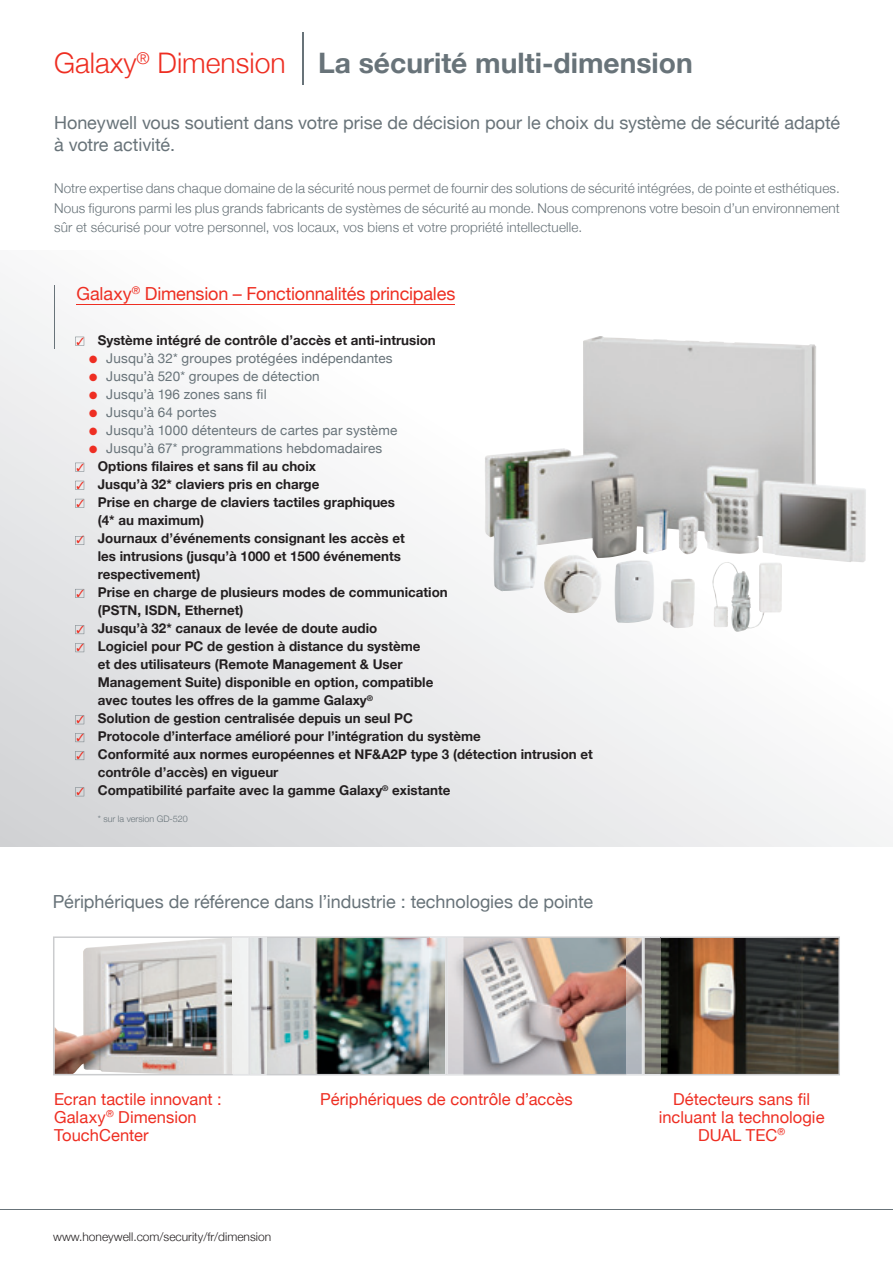
<style>
.page{position:relative;width:893px;height:1263px;background:#fff}
.page>*{position:absolute;margin:0;border:0;box-sizing:border-box;transform-origin:0 0}
.t1{font:700 28.2px "Helvetica Neue";color:#687379}
.t2{font:18px/22.5px "Helvetica Neue";color:#687379}
.t3{font:18px "Helvetica Neue";letter-spacing:-.01em;color:#ee2e22}
.t4{font:16.5px/18px "Helvetica Neue";letter-spacing:.005em;color:#ee2e22}
.t5{font:700 13.5px/18px "Helvetica Neue";color:#231f20}
.t6{font:300 13.5px/19.5px "Helvetica Neue";letter-spacing:.01em;color:#687379;text-align:justify}
.t7{font:13.5px "Helvetica Neue";letter-spacing:.01em;color:#687379}
.t8{font:300 12px "Helvetica Neue";color:#231f20}
.t9{font:300 9px "Helvetica Neue";color:#687379}
.s1{font-weight:300;font-size:28.35px;color:#ee2e22}
.s2{font-weight:200;font-size:52.5px}
.s3{color:#ee2e22}
</style>
<div class="page">
<svg style="left:0;top:287px;width:893px;height:559px"></svg>
<svg style="left:75px;top:337px;width:9px;height:9px"></svg>
<hr style="left:77px;top:304px;width:378px;height:1px;background:#ee2e22">
<hr style="left:54px;top:285px;width:1px;height:64px;background:#687379">
<img style="left:484px;top:336px;width:382px;height:291px">
<svg style="left:75px;top:499px;width:9px;height:9px"></svg>
<svg style="left:75px;top:536px;width:9px;height:9px"></svg>
<svg style="left:75px;top:589px;width:9px;height:9px"></svg>
<svg style="left:75px;top:625px;width:9px;height:9px"></svg>
<svg style="left:75px;top:643px;width:9px;height:9px"></svg>
<svg style="left:75px;top:715px;width:9px;height:9px"></svg>
<svg style="left:75px;top:733px;width:9px;height:9px"></svg>
<svg style="left:75px;top:751px;width:9px;height:9px"></svg>
<svg style="left:75px;top:787px;width:9px;height:9px"></svg>
<svg style="left:75px;top:463px;width:9px;height:9px"></svg>
<svg style="left:75px;top:481px;width:9px;height:9px"></svg>
<img style="left:53px;top:936px;width:787px;height:140px">
<hr style="left:0;top:1209px;width:893px;height:1px;background:#687379">
<h1 class="t1" style="left:54px;top:46px;width:640px"><span class="s1">Galaxy</span><sup>®</sup> <span class="s1">Dimension</span> <span class="s2">|</span> La sécurité multi-dimension</h1>
<h2 class="t2" style="left:54px;top:111px;width:787px">Honeywell vous soutient dans votre prise de décision pour le choix du système de sécurité adapté à votre activité.</h2>
<p class="t6" style="left:54px;top:178px;width:787px">Notre expertise dans chaque domaine de la sécurité nous permet de fournir des solutions de sécurité intégrées, de pointe et esthétiques.<br>Nous figurons parmi les plus grands fabricants de systèmes de sécurité au monde. Nous comprenons votre besoin d’un environnement sûr et sécurisé pour votre personnel, vos locaux, vos biens et votre propriété intellectuelle.</p>
<h2 class="t3" style="left:77px;top:283px;width:380px">Galaxy<sup>®</sup> Dimension – Fonctionnalités principales</h2>
<p class="t5" style="left:77px;top:331px;width:361px"><span class="s3">✓</span> Système intégré de contrôle d’accès et anti-intrusion</p>
<p class="t7" style="left:89px;top:350px;width:305px"><span class="s3">●</span> Jusqu’à 32* groupes protégées indépendantes</p>
<p class="t7" style="left:89px;top:368px;width:232px"><span class="s3">●</span> Jusqu’à 520* groupes de détection</p>
<p class="t7" style="left:89px;top:386px;width:179px"><span class="s3">●</span> Jusqu’à 196 zones sans fil</p>
<p class="t7" style="left:89px;top:404px;width:129px"><span class="s3">●</span> Jusqu’à 64 portes</p>
<p class="t7" style="left:89px;top:422px;width:309px"><span class="s3">●</span> Jusqu’à 1000 détenteurs de cartes par système</p>
<p class="t7" style="left:89px;top:440px;width:294px"><span class="s3">●</span> Jusqu’à 67* programmations hebdomadaires</p>
<p class="t5" style="left:77px;top:457px;width:241px"><span class="s3">✓</span> Options filaires et sans fil au choix</p>
<p class="t5" style="left:77px;top:475px;width:244px"><span class="s3">✓</span> Jusqu’à 32* claviers pris en charge</p>
<p class="t5" style="left:98px;top:493px;width:299px;text-indent:-21px"><span class="s3">✓</span> Prise en charge de claviers tactiles graphiques (4* au maximum)</p>
<p class="t5" style="left:98px;top:529px;width:308px;text-indent:-21px"><span class="s3">✓</span> Journaux d’événements consignant les accès et les intrusions (jusqu’à 1000 et 1500 événements respectivement)</p>
<p class="t5" style="left:98px;top:583px;width:351px;text-indent:-21px"><span class="s3">✓</span> Prise en charge de plusieurs modes de communication (PSTN, ISDN, Ethernet)</p>
<p class="t5" style="left:77px;top:619px;width:302px"><span class="s3">✓</span> Jusqu’à 32* canaux de levée de doute audio</p>
<p class="t5" style="left:98px;top:637px;width:337px;text-indent:-21px"><span class="s3">✓</span> Logiciel pour PC de gestion à distance du système et des utilisateurs (Remote Management &amp; User Management Suite) disponible en option, compatible avec toutes les offres de la gamme Galaxy<sup>®</sup></p>
<p class="t5" style="left:77px;top:709px;width:338px"><span class="s3">✓</span> Solution de gestion centralisée depuis un seul PC</p>
<p class="t5" style="left:77px;top:727px;width:406px"><span class="s3">✓</span> Protocole d’interface amélioré pour l’intégration du système</p>
<p class="t5" style="left:98px;top:745px;width:496px;text-indent:-21px"><span class="s3">✓</span> Conformité aux normes européennes et NF&amp;A2P type 3 (détection intrusion et contrôle d’accès) en vigueur</p>
<p class="t5" style="left:77px;top:781px;width:375px"><span class="s3">✓</span> Compatibilité parfaite avec la gamme Galaxy<sup>®</sup> existante</p>
<p class="t9" style="left:98px;top:814px;width:92px">* sur la version GD-520</p>
<h2 class="t2" style="left:53px;top:890px;width:542px">Périphériques de référence dans l’industrie : technologies de pointe</h2>
<p class="t4" style="left:54px;top:1089px;width:169px">Ecran tactile innovant :<br>Galaxy<sup>®</sup> Dimension<br>TouchCenter</p>
<p class="t4" style="left:320px;top:1089px;width:254px">Périphériques de contrôle d’accès</p>
<p class="t8" style="left:53px;top:1229px;width:220px">www.honeywell.com/security/fr/dimension</p>
<p class="t4" style="left:659px;top:1089px;width:167px;text-align:center">Détecteurs sans fil incluant la technologie<br>DUAL TEC<sup>®</sup></p>
</div>
